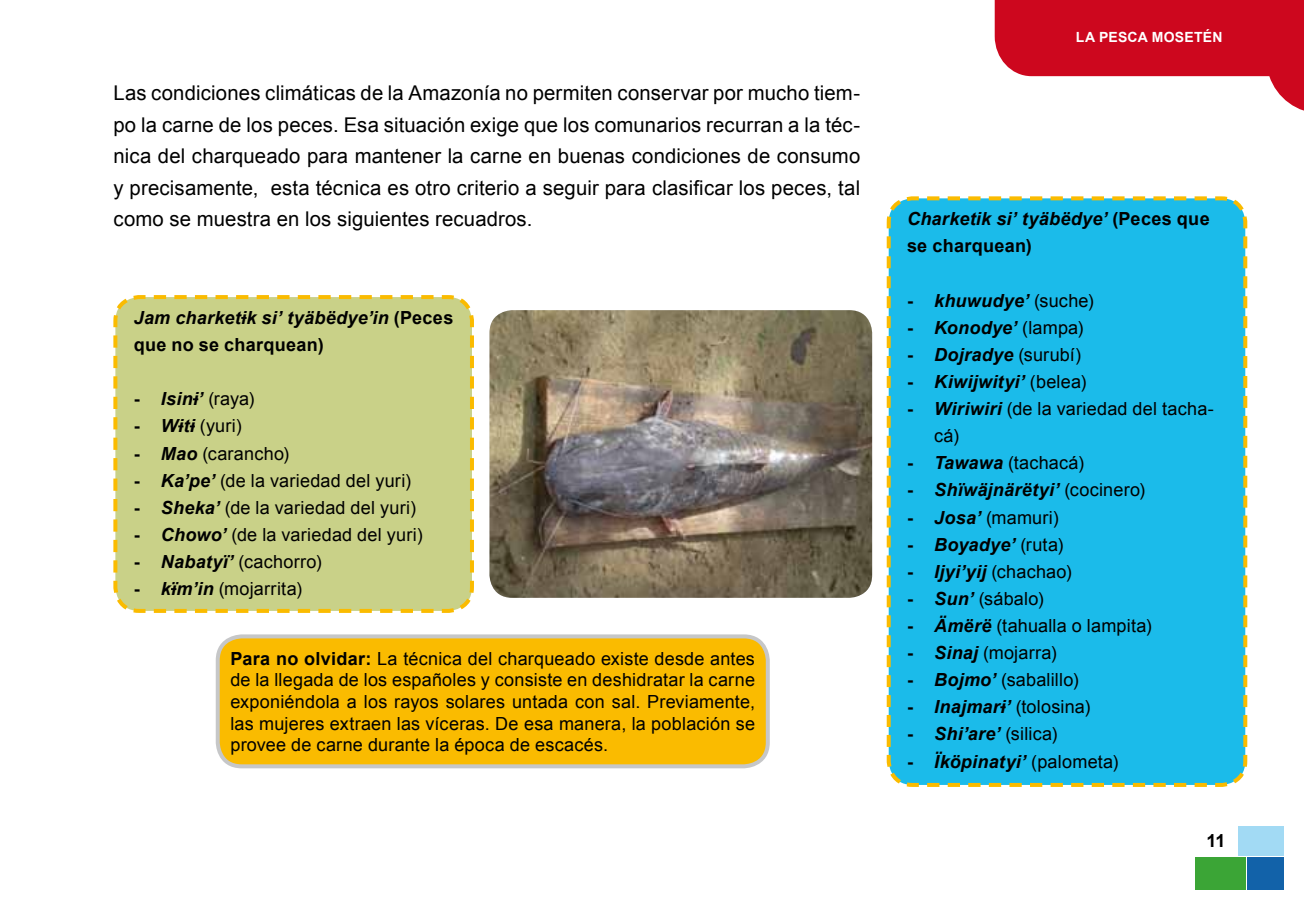
<style>
.page{position:relative;width:1304px;height:908px;background:#fff}
.page>*{position:absolute;margin:0;border:0;box-sizing:border-box;transform-origin:0 0}
.t1{font:20.4px/31.6px "Arial";letter-spacing:.01em;color:#000;text-align:justify}
.t2{font:18px/21.6px "Arial";letter-spacing:.01em;color:#000}
.t3{font:italic 700 18px/27px "Arial";letter-spacing:.015em;color:#000}
.t4{font:700 18px "Arial";color:#000}
.t5{font:700 14px "Arial";letter-spacing:.02em;color:#fff}
.s1{font-style:normal}
.s2{font-weight:400;font-style:normal}
.s3{font-weight:700}
.s4{font-weight:700;font-style:italic}
</style>
<div class="page">
<div style="left:1238px;top:825px;width:46px;height:29px;background:#a2daf4"></div>
<div style="left:1247px;top:856px;width:37px;height:33px;background:#1262a9"></div>
<div style="left:1195px;top:856px;width:50px;height:33px;background:#3ba536"></div>
<svg style="left:995px;top:0;width:309px;height:111px"></svg>
<div style="left:886px;top:196px;width:362px;height:591px;background:#1bbbea"></div>
<svg style="left:1000px;top:706px;width:6px;height:2px"></svg>
<div style="left:218px;top:636px;width:550px;height:130px;background:#fabb00;border-radius:24px"></div>
<div style="left:216px;top:634px;width:554px;height:134px;border:4px solid #c6c7c8;border-radius:24px"></div>
<div style="left:113px;top:295px;width:361px;height:318px;background:#c9d188"></div>
<svg style="left:241px;top:317px;width:6px;height:2px"></svg>
<img style="left:489px;top:310px;width:383px;height:287px">
<p class="t1" style="left:113px;top:77px;width:748px">Las condiciones climáticas de la Amazonía no permiten conservar por mucho tiem&shy;po la carne de los peces. Esa situación exige que los comunarios recurran a la téc&shy;nica del charqueado para mantener la carne en buenas condiciones de consumo y precisamente, esta técnica es otro criterio a seguir para clasificar los peces, tal como se muestra en los siguientes recuadros.</p>
<p class="t3" style="left:134px;top:305px;width:321px">Jam charketik si’ tyäbëdye’in <span class="s1">(Peces que no se charquean)</span></p>
<p class="t3" style="left:134px;top:386px;width:122px"><span class="s1">-</span> Isini’ <span class="s2">(raya)</span></p>
<p class="t2" style="left:134px;top:415px;width:110px"><span class="s3">-</span> <span class="s4">Witi</span> (yuri)</p>
<p class="t2" style="left:134px;top:442px;width:157px"><span class="s3">-</span> <span class="s4">Mao</span> (carancho)</p>
<p class="t2" style="left:134px;top:469px;width:279px"><span class="s3">-</span> <span class="s4">Ka’pe’</span> (de la variedad del yuri)</p>
<p class="t2" style="left:134px;top:496px;width:284px"><span class="s3">-</span> <span class="s4">Sheka’</span> (de la variedad del yuri)</p>
<p class="t2" style="left:134px;top:523px;width:291px"><span class="s3">-</span> <span class="s4">Chowo’</span> (de la variedad del yuri)</p>
<p class="t2" style="left:134px;top:551px;width:189px"><span class="s3">-</span> <span class="s4">Nabatyï’</span> (cachorro)</p>
<p class="t2" style="left:134px;top:578px;width:170px"><span class="s3">-</span> <span class="s4">kïm’in</span> (mojarrita)</p>
<p class="t2" style="left:230px;top:647px;width:526px;text-align:justify"><span class="s3">Para no olvidar:</span> La técnica del charqueado existe desde antes de la llegada de los españoles y consiste en deshidratar la carne exponiéndola a los rayos solares untada con sal. Previamente, las mujeres extraen las víceras. De esa manera, la población se provee de carne durante la época de escacés.</p>
<p class="t5" style="left:1076px;top:28px;width:148px">LA pesca mosetén</p>
<p class="t3" style="left:907px;top:206px;width:304px">Charketik si’ tyäbëdye’ <span class="s1">(Peces que se charquean)</span></p>
<p class="t3" style="left:907px;top:287px;width:188px"><span class="s1">-</span> khuwudye’ <span class="s2">(suche)</span></p>
<p class="t3" style="left:907px;top:314px;width:178px"><span class="s1">-</span> Konodye’ <span class="s2">(lampa)</span></p>
<p class="t3" style="left:907px;top:341px;width:176px"><span class="s1">-</span> Dojradye <span class="s2">(surubí)</span></p>
<p class="t3" style="left:907px;top:368px;width:181px"><span class="s1">-</span> Kiwijwityi’ <span class="s2">(belea)</span></p>
<p class="t2" style="left:934px;top:395px;width:281px;line-height:27px;text-indent:-27px"><span class="s3">-</span> <span class="s4">Wiriwiri</span> (de la variedad del tacha&shy;cá)</p>
<p class="t2" style="left:907px;top:452px;width:178px"><span class="s3">-</span> <span class="s4">Tawawa</span> (tachacá)</p>
<p class="t3" style="left:907px;top:477px;width:240px"><span class="s1">-</span> Shïwäjnärëtyi’ <span class="s2">(cocinero)</span></p>
<p class="t2" style="left:907px;top:506px;width:153px"><span class="s3">-</span> <span class="s4">Josa’</span> (mamuri)</p>
<p class="t3" style="left:907px;top:531px;width:158px"><span class="s1">-</span> Boyadye’ <span class="s2">(ruta)</span></p>
<p class="t2" style="left:907px;top:560px;width:166px"><span class="s3">-</span> <span class="s4">Ijyi’yij</span> (chachao)</p>
<p class="t2" style="left:907px;top:587px;width:138px"><span class="s3">-</span> <span class="s4">Sun’</span> (sábalo)</p>
<p class="t2" style="left:907px;top:614px;width:246px"><span class="s3">-</span> <span class="s4">Ämërë</span> (tahualla o lampita)</p>
<p class="t2" style="left:907px;top:641px;width:151px"><span class="s3">-</span> <span class="s4">Sinaj</span> (mojarra)</p>
<p class="t2" style="left:907px;top:669px;width:173px"><span class="s3">-</span> <span class="s4">Bojmo’</span> (sabalillo)</p>
<p class="t2" style="left:907px;top:696px;width:185px"><span class="s3">-</span> <span class="s4">Inajmari’</span> (tolosina)</p>
<p class="t3" style="left:907px;top:721px;width:152px"><span class="s1">-</span> Shi’are’ <span class="s2">(silica)</span></p>
<p class="t3" style="left:907px;top:748px;width:213px"><span class="s1">-</span> Ïköpinatyi’ <span class="s2">(palometa)</span></p>
<p class="t4" style="left:1206px;top:828px;width:20px">11</p>
</div>
